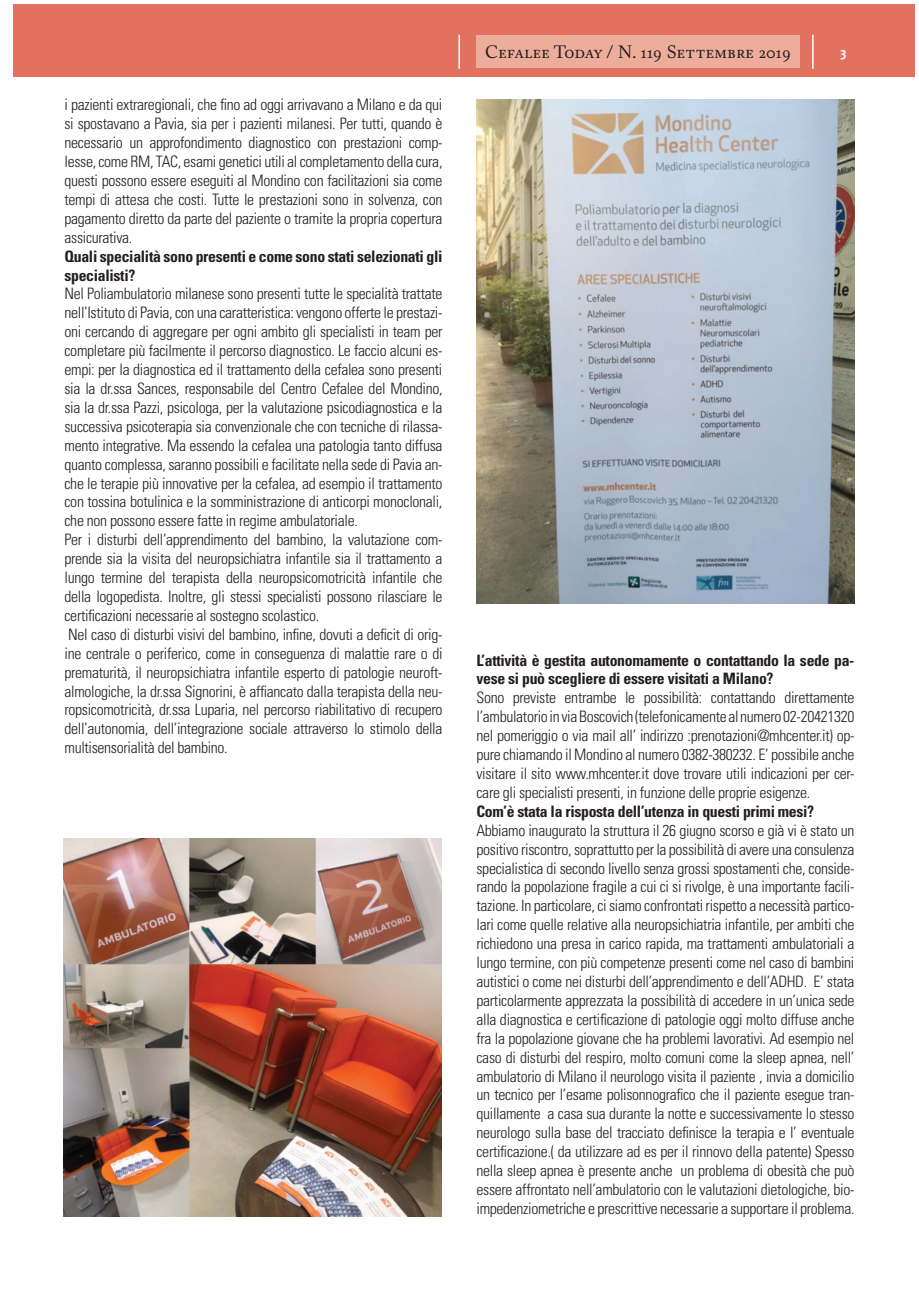
<style>
.page{position:relative;width:919px;height:1289px;background:#fff}
.page>*{position:absolute;margin:0;border:0;box-sizing:border-box;transform-origin:0 0}
.t1{font:18px "Mattioli 1885 Regular SC";color:#231f20}
.t2{font:300 condensed 15.75px/18.9px "Univers";letter-spacing:-.02em;color:#231f20;text-align:justify}
.t3{font:700 condensed 15.75px/18.9px "Univers";letter-spacing:-.02em;color:#231f20}
.t4{font:15px "Csuni 1885 Bold SC";color:#fff}
</style>
<div class="page">
<div style="left:13px;top:4px;width:901px;height:73px;background:#e27160"></div>
<div style="left:476px;top:36px;width:323px;height:32px;background:#eead9b"></div>
<hr style="left:458px;top:35px;width:2px;height:34px;background:#fff">
<hr style="left:812px;top:35px;width:1px;height:34px;background:#fff">
<img style="left:64px;top:838px;width:378px;height:378px">
<img style="left:476px;top:99px;width:378px;height:505px">
<p class="t2" style="left:64px;top:95px;width:379px">i pazienti extraregionali, che fino ad oggi arrivavano a Milano e da qui si spostavano a Pavia, sia per i pazienti milanesi. Per tutti, quando è necessario un approfondimento diagnostico con prestazioni comp&shy;lesse, come RM, TAC, esami genetici utili al completamento della cura, questi possono essere eseguiti al Mondino con facilitazioni sia come tempi di attesa che costi. Tutte le prestazioni sono in solvenza, con pagamento diretto da parte del paziente o tramite la propria copertura assicurativa.</p>
<p class="t3" style="left:64px;top:246px;width:379px">Quali specialità sono presenti e come sono stati selezionati gli specialisti?</p>
<p class="t2" style="left:64px;top:284px;width:379px;text-align:left">Nel Poliambulatorio milanese sono presenti tutte le specialità trattate nell’Istituto di Pavia, con una caratteristica: vengono offerte le prestazi&shy;oni cercando di aggregare per ogni ambito gli specialisti in team per completare più facilmente il percorso diagnostico. Le faccio alcuni es&shy;empi: per la diagnostica ed il trattamento della cefalea sono presenti sia la dr.ssa Sances, responsabile del Centro Cefalee del Mondino, sia la dr.ssa Pazzi, psicologa, per la valutazione psicodiagnostica e la successiva psicoterapia sia convenzionale che con tecniche di rilassa&shy;mento integrative. Ma essendo la cefalea una patologia tanto diffusa quanto complessa, saranno possibili e facilitate nella sede di Pavia an&shy;che le terapie più innovative per la cefalea, ad esempio il trattamento con tossina botulinica e la somministrazione di anticorpi monoclonali, che non possono essere fatte in regime ambulatoriale.<br>Per i disturbi dell’apprendimento del bambino, la valutazione com&shy;prende sia la visita del neuropsichiatra infantile sia il trattamento a lungo termine del terapista della neuropsicomotricità infantile che della logopedista. Inoltre, gli stessi specialisti possono rilasciare le certificazioni necessarie al sostegno scolastico.<br>Nel caso di disturbi visivi del bambino, infine, dovuti a deficit di orig&shy;ine centrale o periferico, come in conseguenza di malattie rare o di prematurità, il neuropsichiatra infantile esperto di patologie neuroft&shy;almologiche, la dr.ssa Signorini, è affiancato dalla terapista della neu&shy;ropsicomotricità, dr.ssa Luparia, nel percorso riabilitativo di recupero dell’autonomia, dell’integrazione sociale attraverso lo stimolo della multisensorialità del bambino.</p>
<p class="t1" style="left:485px;top:42px;width:307px">Cefalee Today / N. 119 Settembre 2019</p>
<p class="t4" style="left:839px;top:44px;width:9px">3</p>
<p class="t3" style="left:476px;top:650px;width:379px">L’attività è gestita autonomamente o contattando la sede pa&shy;vese si può scegliere di essere visitati a Milano?</p>
<p class="t2" style="left:476px;top:688px;width:379px">Sono previste entrambe le possibilità: contattando direttamente l’ambulatorio in via Boscovich (telefonicamente al numero 02-20421320 nel pomeriggio o via mail all’ indirizzo :prenotazioni@mhcenter.it) op&shy;pure chiamando il Mondino al numero 0382-380232. E’ possibile anche visitare il sito www.mhcenter.it dove trovare utili indicazioni per cer&shy;care gli specialisti presenti, in funzione delle proprie esigenze.</p>
<p class="t3" style="left:476px;top:801px;width:339px">Com’è stata la risposta dell’utenza in questi primi mesi?</p>
<p class="t2" style="left:476px;top:820px;width:379px">Abbiamo inaugurato la struttura il 26 giugno scorso e già vi è stato un positivo riscontro, soprattutto per la possibilità di avere una consulenza specialistica di secondo livello senza grossi spostamenti che, conside&shy;rando la popolazione fragile a cui ci si rivolge, è una importante facili&shy;tazione. In particolare, ci siamo confrontati rispetto a necessità partico&shy;lari come quelle relative alla neuropsichiatria infantile, per ambiti che richiedono una presa in carico rapida, ma trattamenti ambulatoriali a lungo termine, con più competenze presenti come nel caso di bambini autistici o come nei disturbi dell’apprendimento e dell’ADHD. E’ stata particolarmente apprezzata la possibilità di accedere in un’unica sede alla diagnostica e certificazione di patologie oggi molto diffuse anche fra la popolazione giovane che ha problemi lavorativi. Ad esempio nel caso di disturbi del respiro, molto comuni come la sleep apnea, nell’ ambulatorio di Milano il neurologo visita il paziente , invia a domicilio un tecnico per l’esame polisonnografico che il paziente esegue tran&shy;quillamente a casa sua durante la notte e successivamente lo stesso neurologo sulla base del tracciato definisce la terapia e l’ eventuale certificazione.( da utilizzare ad es per il rinnovo della patente) Spesso nella sleep apnea è presente anche un problema di obesità che può essere affrontato nell’ambulatorio con le valutazioni dietologiche, bio&shy;impedenziometriche e prescrittive necessarie a supportare il problema.</p>
</div>
